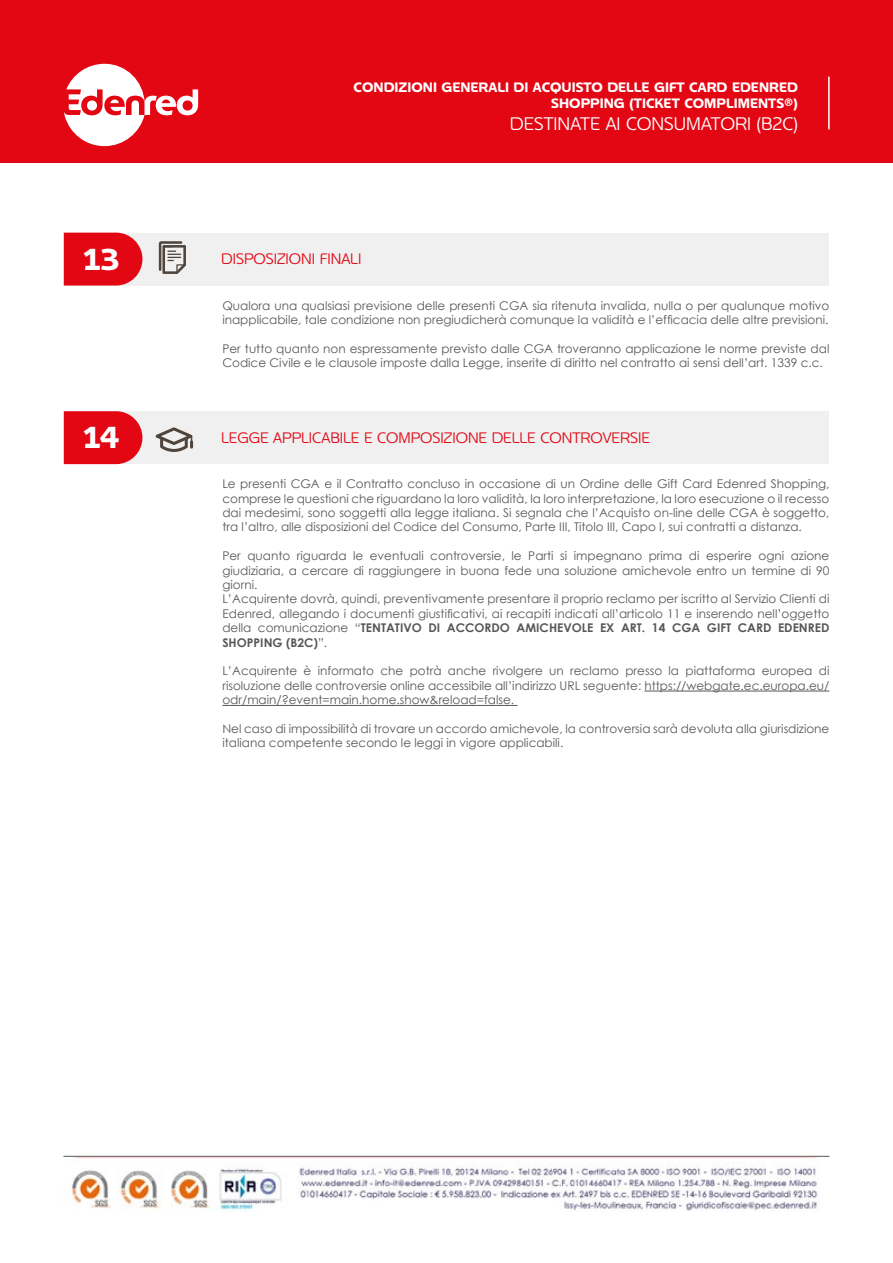
<style>
.page{position:relative;width:893px;height:1263px;background:#fff}
.page>*{position:absolute;margin:0;border:0;box-sizing:border-box;transform-origin:0 0}
.t1{font:700 30px "Edenred";color:#fff}
.t2{font:300 18px "Edenred";color:#fff}
.t3{font:300 15px "Edenred";color:#e30613}
.t4{font:700 13.5px/16.2px "Edenred";color:#fff;text-align:right}
.t5{font:12px/14.4px "Century Gothic";color:#575756}
.s1{font-weight:700}
</style>
<div class="page">
<div style="left:0;top:0;width:893px;height:163px;background:#e30613"></div>
<svg style="left:64px;top:64px;width:134px;height:82px"></svg>
<hr style="left:64px;top:1156px;width:765px;height:1px;background:#575756">
<hr style="left:828px;top:77px;width:2px;height:52px;background:#fff">
<img style="left:63px;top:1158px;width:755px;height:53px">
<hr style="left:644px;top:691px;width:185px;height:1px;background:#575756">
<hr style="left:222px;top:705px;width:295px;height:1px;background:#575756">
<div style="left:64px;top:233px;width:765px;height:53px;background:#f0f0f0"></div>
<div style="left:64px;top:411px;width:765px;height:53px;background:#f0f0f0"></div>
<svg style="left:64px;top:233px;width:78px;height:53px"></svg>
<svg style="left:64px;top:411px;width:78px;height:53px"></svg>
<svg style="left:156px;top:427px;width:37px;height:25px"></svg>
<svg style="left:159px;top:241px;width:27px;height:33px"></svg>
<h1 class="t1" style="left:83px;top:239px;width:38px">13</h1>
<h1 class="t1" style="left:83px;top:417px;width:38px">14</h1>
<p class="t4" style="left:354px;top:79px;width:446px">CONDIZIONI GENERALI DI ACQUISTO DELLE GIFT CARD EDENRED<br>SHOPPING (TICKET COMPLIMENTS®)</p>
<h2 class="t2" style="left:510px;top:111px;width:290px">DESTINATE AI CONSUMATORI (B2C)</h2>
<p class="t3" style="left:221px;top:249px;width:142px">DISPOSIZIONI FINALI</p>
<p class="t5" style="left:222px;top:298px;width:608px">Qualora una qualsiasi previsione delle presenti CGA sia ritenuta invalida, nulla o per qualunque motivo inapplicabile, tale condizione non pregiudicherà comunque la validità e l’efficacia delle altre previsioni.</p>
<p class="t5" style="left:222px;top:341px;width:608px">Per tutto quanto non espressamente previsto dalle CGA troveranno applicazione le norme previste dal<br>Codice Civile e le clausole imposte dalla Legge, inserite di diritto nel contratto ai sensi dell’art. 1339 c.c.</p>
<p class="t3" style="left:221px;top:428px;width:431px">LEGGE APPLICABILE E COMPOSIZIONE DELLE CONTROVERSIE</p>
<p class="t5" style="left:222px;top:476px;width:608px;text-align:justify">Le presenti CGA e il Contratto concluso in occasione di un Ordine delle Gift Card Edenred Shopping, comprese le questioni che riguardano la loro validità, la loro interpretazione, la loro esecuzione o il recesso dai medesimi, sono soggetti alla legge italiana. Si segnala che l’Acquisto on-line delle CGA è soggetto, tra l’altro, alle disposizioni del Codice del Consumo, Parte III, Titolo III, Capo I, sui contratti a distanza.</p>
<p class="t5" style="left:222px;top:548px;width:608px">Per quanto riguarda le eventuali controversie, le Parti si impegnano prima di esperire ogni azione giudiziaria, a cercare di raggiungere in buona fede una soluzione amichevole entro un termine di 90 giorni.<br>L’Acquirente dovrà, quindi, preventivamente presentare il proprio reclamo per iscritto al Servizio Clienti di Edenred, allegando i documenti giustificativi, ai recapiti indicati all’articolo 11 e inserendo nell’oggetto della comunicazione “<span class="s1">TENTATIVO DI ACCORDO AMICHEVOLE EX ART. 14 CGA GIFT CARD EDENRED SHOPPING (B2C)</span>”.</p>
<p class="t5" style="left:222px;top:664px;width:608px;text-align:justify">L’Acquirente è informato che potrà anche rivolgere un reclamo presso la piattaforma europea di risoluzione delle controversie online accessibile all’indirizzo URL seguente: https://webgate.ec.europa.eu/ odr/main/?event=main.home.show&amp;reload=false.</p>
<p class="t5" style="left:222px;top:721px;width:608px">Nel caso di impossibilità di trovare un accordo amichevole, la controversia sarà devoluta alla giurisdizione italiana competente secondo le leggi in vigore applicabili.</p>
</div>
